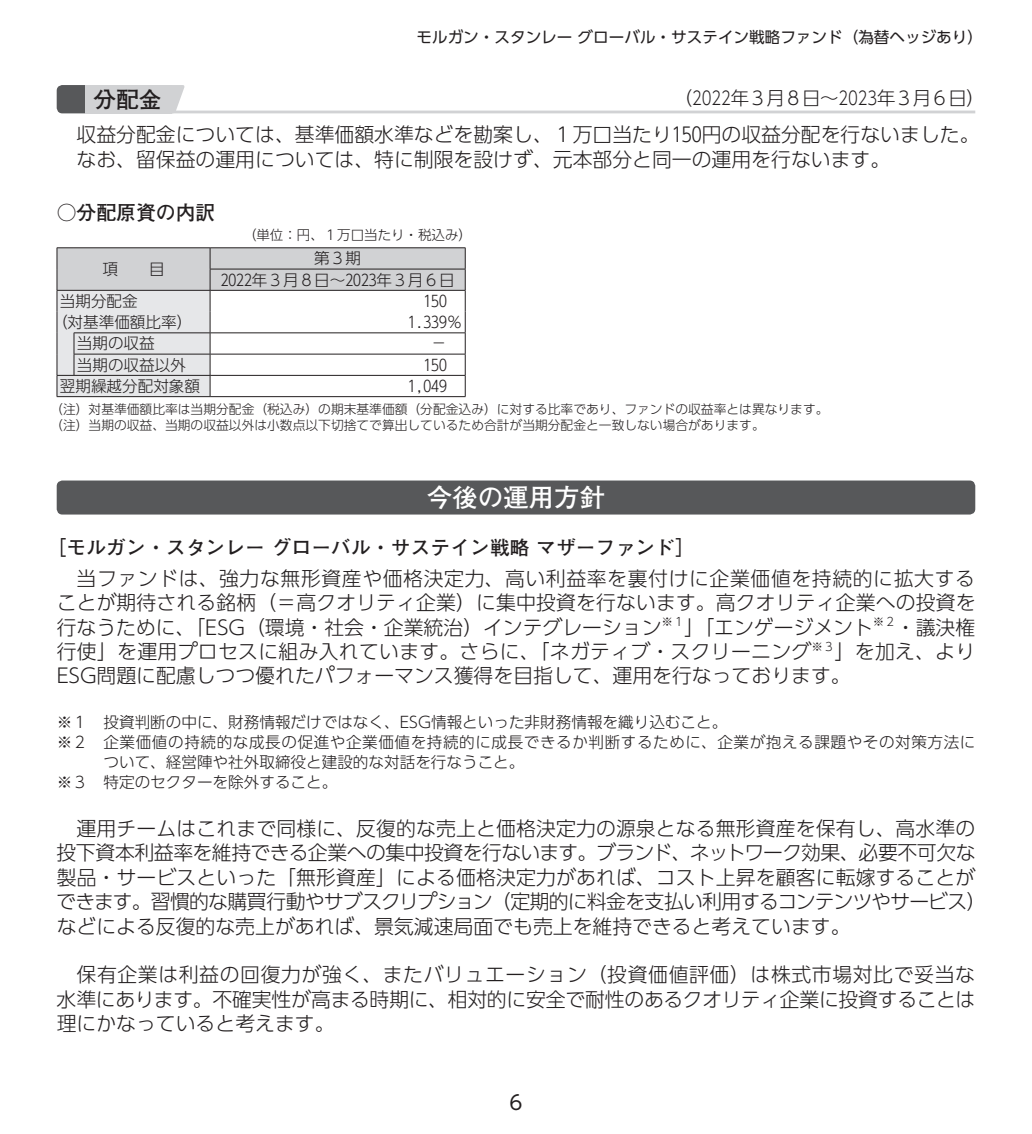
<style>
.page{position:relative;width:1032px;height:1134px;background:#fff}
.page>*{position:absolute;margin:0;border:0;box-sizing:border-box;transform-origin:0 0}
.t1{font:700 25.6px "Futo Go B101 Pro";color:#fff}
.t2{font:700 22.6px "Futo Go B101 Pro";color:#231f20}
.t3{font:300 19.8px/24.4px "UD Shin Go Pro";color:#231f20}
.t4{font:700 19.8px "Futo Go B101 Pro";color:#231f20}
.t5{font:19.8px "UD Shin Go Pro";color:#231f20}
.t6{font:300 18.4px "UD Shin Go Pro";letter-spacing:-.02em;color:#231f20}
.t7{font:300 15.6px/21.2px "UD Shin Go Pro";color:#231f20;text-align:center}
.t8{font:300 15.6px "UD Shin Go Pro";letter-spacing:.035em;color:#231f20}
.t9{font:15.6px "UD Shin Go Pro";color:#231f20}
.t10{font:300 13.4px "UD Shin Go Pro";color:#231f20}
.t11{font:300 12.8px/16.4px "UD Shin Go Pro";color:#231f20}
</style>
<div class="page">
<svg style="left:57px;top:247px;width:409px;height:150px"></svg>
<hr style="left:74px;top:396px;width:136px;height:1px;background:#231f20">
<hr style="left:210px;top:396px;width:255px;height:1px;background:#231f20">
<hr style="left:85px;top:111px;width:890px;height:2px;background:#d1d2d4">
<div style="left:57px;top:85px;width:39px;height:28px;background:#57585a;border-radius:6px"></div>
<div style="left:85px;top:85px;width:86px;height:28px;background:#d1d2d4"></div>
<svg style="left:171px;top:85px;width:14px;height:26px"></svg>
<div style="left:57px;top:480px;width:918px;height:34px;background:#57585a;border-radius:6px"></div>
<p class="t9" style="left:416px;top:24px;width:568px">モルガン・スタンレー グローバル・サステイン戦略ファンド（為替ヘッジあり）</p>
<p class="t2" style="left:94px;top:81px;width:70px">分配金</p>
<p class="t6" style="left:674px;top:83px;width:313px">（2022年３月８日～2023年３月６日）</p>
<p class="t3" style="left:77px;top:122px;width:904px">収益分配金については、基準価額水準などを勘案し、１万口当たり150円の収益分配を行ないました。なお、留保益の運用については、特に制限を設けず、元本部分と同一の運用を行ないます。</p>
<p class="t4" style="left:57px;top:197px;width:160px">○分配原資の内訳</p>
<p class="t10" style="left:243px;top:224px;width:230px">（単位：円、１万口当たり・税込み）</p>
<p class="t7" style="left:102px;top:258px;width:17px">項</p>
<p class="t7" style="left:149px;top:258px;width:17px">目</p>
<p class="t7" style="left:221px;top:247px;width:235px">第３期<br>2022年３月８日～2023年３月６日</p>
<p class="t7" style="left:60px;top:290px;width:79px">当期分配金</p>
<p class="t7" style="left:423px;top:290px;width:25px">150</p>
<p class="t7" style="left:52px;top:311px;width:142px">（対基準価額比率）</p>
<p class="t7" style="left:408px;top:311px;width:56px">1.339％</p>
<p class="t7" style="left:77px;top:332px;width:79px">当期の収益</p>
<p class="t7" style="left:431px;top:332px;width:17px">－</p>
<p class="t7" style="left:77px;top:354px;width:111px">当期の収益以外</p>
<p class="t7" style="left:423px;top:354px;width:25px">150</p>
<p class="t7" style="left:60px;top:375px;width:142px">翌期繰越分配対象額</p>
<p class="t7" style="left:408px;top:375px;width:40px">1,049</p>
<p class="t11" style="left:50px;top:400px;width:780px">（注）対基準価額比率は当期分配金（税込み）の期末基準価額（分配金込み）に対する比率であり、ファンドの収益率とは異なります。（注）当期の収益、当期の収益以外は小数点以下切捨てで算出しているため合計が当期分配金と一致しない場合があります。</p>
<p class="t1" style="left:427px;top:477px;width:180px">今後の運用方針</p>
<p class="t4" style="left:47px;top:531px;width:650px">［モルガン・スタンレー グローバル・サステイン戦略 マザーファンド］</p>
<p class="t3" style="left:57px;top:565px;width:920px;text-align:justify;text-indent:20px">当ファンドは、強力な無形資産や価格決定力、高い利益率を裏付けに企業価値を持続的に拡大することが期待される銘柄（＝高クオリティ企業）に集中投資を行ないます。高クオリティ企業への投資を行なうために、「ESG（環境・社会・企業統治）インテグレーション<sup>※１</sup>」「エンゲージメント<sup>※２</sup>・議決権行使」を運用プロセスに組み入れています。さらに、「ネガティブ・スクリーニング<sup>※３</sup>」を加え、よりESG問題に配慮しつつ優れたパフォーマンス獲得を目指して、運用を行なっております。</p>
<p class="t7" style="left:57px;top:711px;width:672px">※１　投資判断の中に、財務情報だけではなく、ESG情報といった非財務情報を織り込むこと。</p>
<p class="t8" style="left:57px;top:730px;width:920px">※２　企業価値の持続的な成長の促進や企業価値を持続的に成長できるか判断するために、企業が抱える課題やその対策方法に</p>
<p class="t7" style="left:103px;top:751px;width:422px">ついて、経営陣や社外取締役と建設的な対話を行なうこと。</p>
<p class="t7" style="left:57px;top:771px;width:282px">※３　特定のセクターを除外すること。</p>
<p class="t3" style="left:56px;top:815px;width:932px;text-indent:20px">運用チームはこれまで同様に、反復的な売上と価格決定力の源泉となる無形資産を保有し、高水準の投下資本利益率を維持できる企業への集中投資を行ないます。ブランド、ネットワーク効果、必要不可欠な製品・サービスといった「無形資産」による価格決定力があれば、コスト上昇を顧客に転嫁することができます。習慣的な購買行動やサブスクリプション（定期的に料金を支払い利用するコンテンツやサービス）などによる反復的な売上があれば、景気減速局面でも売上を維持できると考えています。</p>
<p class="t3" style="left:57px;top:962px;width:920px;text-align:justify;text-indent:20px">保有企業は利益の回復力が強く、またバリュエーション（投資価値評価）は株式市場対比で妥当な水準にあります。不確実性が高まる時期に、相対的に安全で耐性のあるクオリティ企業に投資することは理にかなっていると考えます。</p>
<p class="t5" style="left:509px;top:1087px;width:15px">6</p>
</div>
